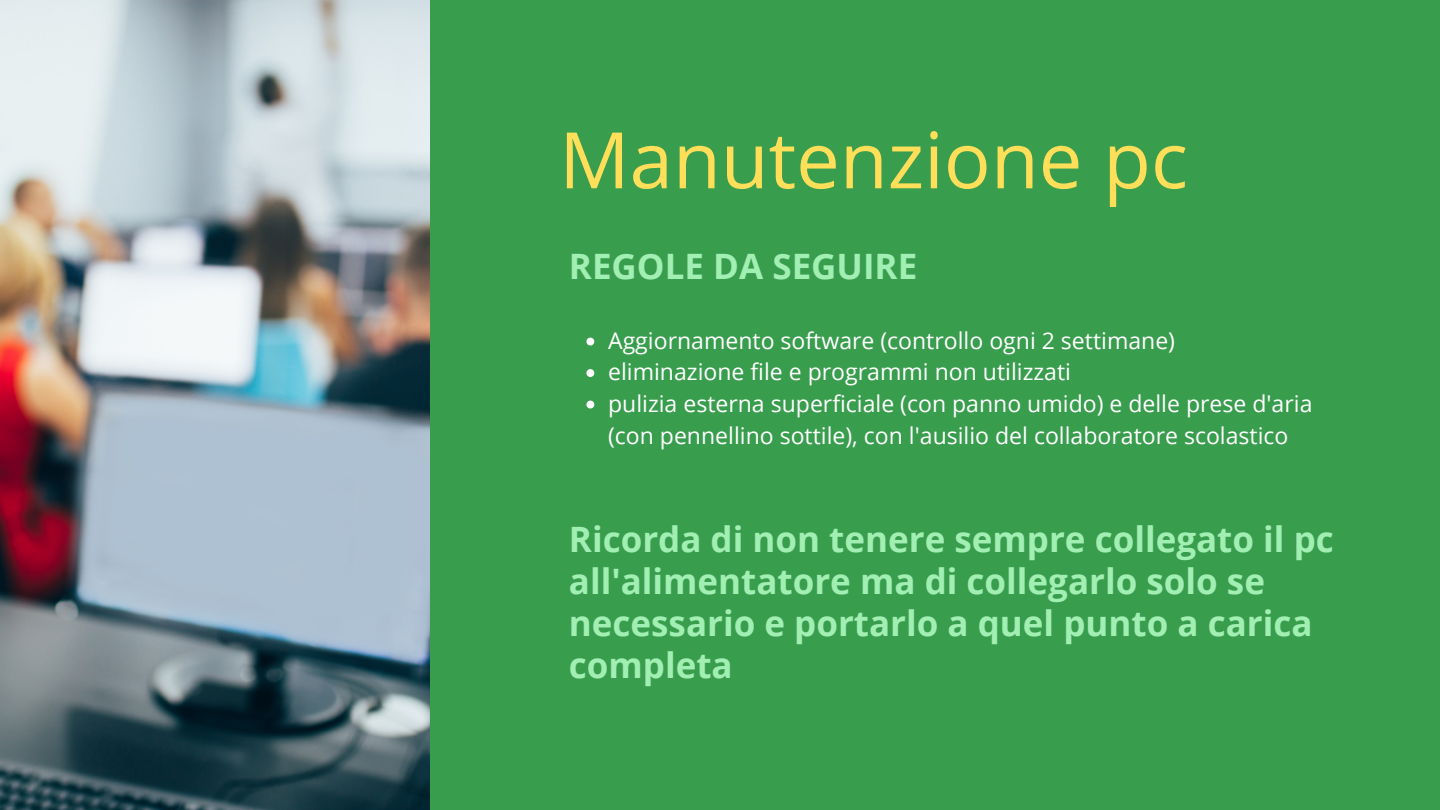
<style>
.page{position:relative;width:1440px;height:810px;background:#399d4e}
.page>*{position:absolute;margin:0;border:0;box-sizing:border-box;transform-origin:0 0}
.t1{font:78px "Open Sans";color:#ffde59}
.t2{font:700 35px/42px "Open Sans";color:#a1efb2}
.t3{font:23px/31.5px "Open Sans";color:#fff}
</style>
<div class="page">
<svg style="left:586px;top:338px;width:8px;height:7px"></svg>
<svg style="left:586px;top:369px;width:8px;height:8px"></svg>
<svg style="left:586px;top:401px;width:8px;height:8px"></svg>
<img style="left:0;top:0;width:430px;height:810px">
<p class="t1" style="left:559px;top:105px;width:630px">Manutenzione pc</p>
<p class="t2" style="left:569px;top:245px;width:350px">REGOLE DA SEGUIRE</p>
<p class="t3" style="left:608px;top:324px;width:569px">Aggiornamento software (controllo ogni 2 settimane)</p>
<p class="t3" style="left:608px;top:356px;width:464px">eliminazione file e programmi non utilizzati</p>
<p class="t3" style="left:608px;top:387px;width:706px">pulizia esterna superficiale (con panno umido) e delle prese d'aria (con pennellino sottile), con l'ausilio del collaboratore scolastico</p>
<p class="t2" style="left:569px;top:517px;width:766px">Ricorda di non tenere sempre collegato il pc all'alimentatore ma di collegarlo solo se necessario e portarlo a quel punto a carica completa</p>
</div>
